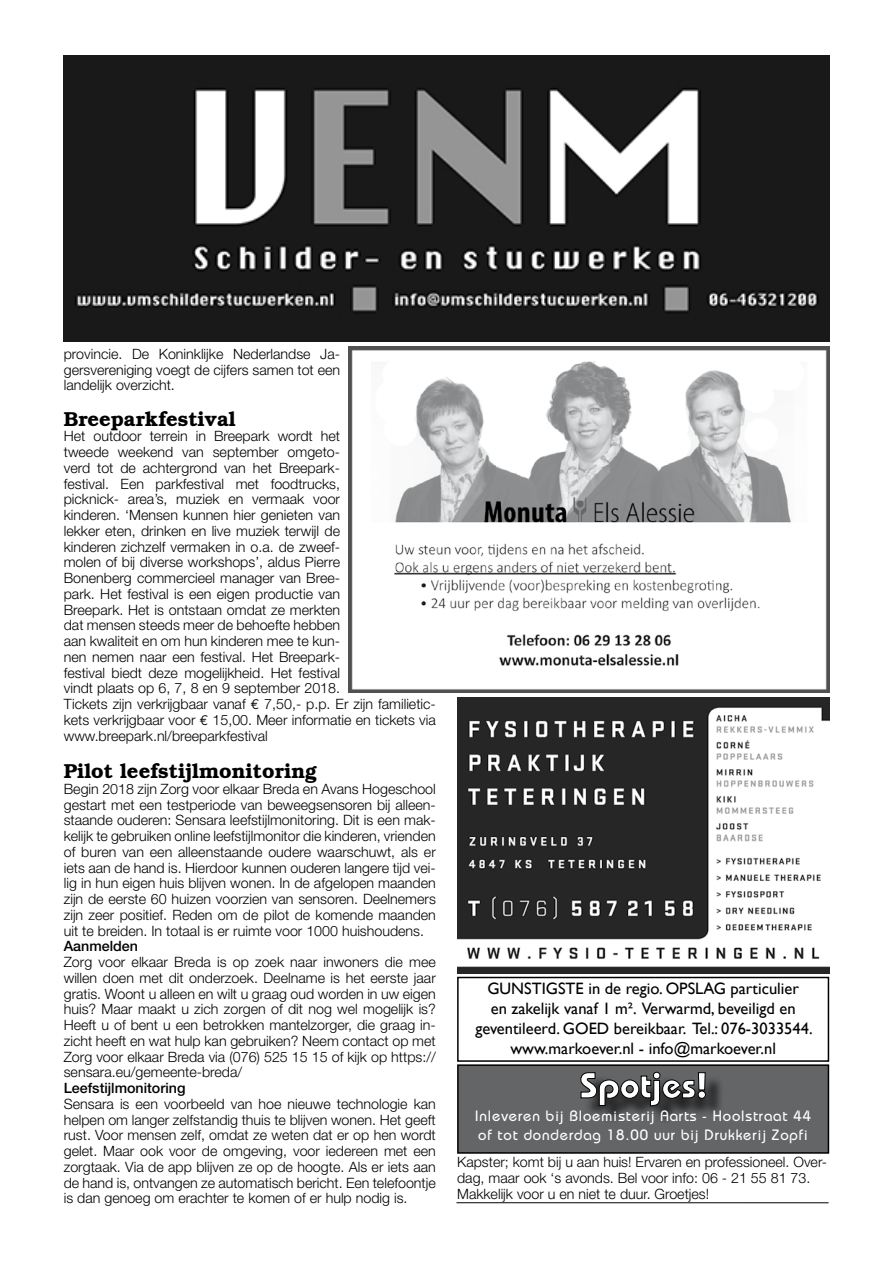
<style>
.page{position:relative;width:893px;height:1263px;background:#fff}
.page>*{position:absolute;margin:0;border:0;box-sizing:border-box;transform-origin:0 0}
.t1{font:600 20.25px "Bookman";color:#000}
.t2{font:16.5px/19.8px "Gill Sans";color:#000;text-align:center}
.t3{font:500 15px/19.5px "Bauhaus";letter-spacing:.06em;color:#fff}
.t4{font:300 14.25px/15.8px "Helvetica Neue";color:#000;text-align:justify}
.t5{font:500 14.25px "Helvetica Neue";color:#000}
.s1{font-family:"Euro Mono";font-weight:400}
</style>
<div class="page">
<img style="left:64px;top:55px;width:765px;height:287px">
<img style="left:457px;top:697px;width:372px;height:276px">
<div style="left:457px;top:977px;width:372px;height:85px;border:2px solid #000"></div>
<hr style="left:456px;top:1202px;width:373px;height:1px;background:#000">
<div style="left:458px;top:1065px;width:370px;height:88px;background:#646567"></div>
<div style="left:583px;top:1075px;width:141px;height:49px;background:#000;opacity:.75"></div>
<svg style="left:580px;top:1071px;width:126px;height:35px"></svg>
<div style="left:457px;top:1064px;width:372px;height:90px;border:2px solid #000"></div>
<img style="left:349px;top:346px;width:480px;height:346px">
<p class="t4" style="left:64px;top:346px;width:278px">provincie. De Koninklijke Nederlandse Ja&shy;gersvereniging voegt de cijfers samen tot een landelijk overzicht.</p>
<h1 class="t1" style="left:64px;top:407px;width:173px">Breeparkfestival</h1>
<p class="t4" style="left:64px;top:428px;width:374px;text-align:left">Het outdoor terrein in Breepark wordt het<br>tweede weekend van september omgeto-<br>verd tot de achtergrond van het Breepark-<br>festival. Een parkfestival met foodtrucks,<br>picknick- area’s, muziek en vermaak voor<br>kinderen. ‘Mensen kunnen hier genieten van<br>lekker eten, drinken en live muziek terwijl de<br>kinderen zichzelf vermaken in o.a. de zweef-<br>molen of bij diverse workshops’, aldus Pierre<br>Bonenberg commercieel manager van Bree-<br>park. Het festival is een eigen productie van<br>Breepark. Het is ontstaan omdat ze merkten<br>dat mensen steeds meer de behoefte hebben<br>aan kwaliteit en om hun kinderen mee te kun-<br>nen nemen naar een festival. Het Breepark-<br>festival biedt deze mogelijkheid. Het festival<br>vindt plaats op 6, 7, 8 en 9 september 2018.<br>Tickets zijn verkrijgbaar vanaf <span class="s1">€</span> 7,50,- p.p. Er zijn familietic&shy;kets verkrijgbaar voor <span class="s1">€</span> 15,00. Meer informatie en tickets via www.breepark.nl/breeparkfestival</p>
<h1 class="t1" style="left:64px;top:759px;width:255px">Pilot leefstijlmonitoring</h1>
<p class="t4" style="left:64px;top:781px;width:374px">Begin 2018 zijn Zorg voor elkaar Breda en Avans Hogeschool gestart met een testperiode van beweegsensoren bij alleen&shy;staande ouderen: Sensara leefstijlmonitoring. Dit is een mak&shy;kelijk te gebruiken online leefstijlmonitor die kinderen, vrienden of buren van een alleenstaande oudere waarschuwt, als er iets aan de hand is. Hierdoor kunnen ouderen langere tijd vei&shy;lig in hun eigen huis blijven wonen. In de afgelopen maanden zijn de eerste 60 huizen voorzien van sensoren. Deelnemers zijn zeer positief. Reden om de pilot de komende maanden uit te breiden. In totaal is er ruimte voor 1000 huishoudens.</p>
<p class="t5" style="left:64px;top:938px;width:76px">Aanmelden</p>
<p class="t4" style="left:64px;top:954px;width:374px">Zorg voor elkaar Breda is op zoek naar inwoners die mee willen doen met dit onderzoek. Deelname is het eerste jaar gratis. Woont u alleen en wilt u graag oud worden in uw eigen huis? Maar maakt u zich zorgen of dit nog wel mogelijk is?<br>Heeft u of bent u een betrokken mantelzorger, die graag in&shy;zicht heeft en wat hulp kan gebruiken? Neem contact op met Zorg voor elkaar Breda via (076) 525 15 15 of kijk op https:// sensara.eu/gemeente-breda/</p>
<p class="t5" style="left:64px;top:1079px;width:123px">Leefstijlmonitoring</p>
<p class="t4" style="left:64px;top:1096px;width:374px">Sensara is een voorbeeld van hoe nieuwe technologie kan helpen om langer zelfstandig thuis te blijven wonen. Het geeft rust. Voor mensen zelf, omdat ze weten dat er op hen wordt gelet. Maar ook voor de omgeving, voor iedereen met een zorgtaak. Via de app blijven ze op de hoogte. Als er iets aan de hand is, ontvangen ze automatisch bericht. Een telefoontje is dan genoeg om erachter te komen of er hulp nodig is.</p>
<p class="t2" style="left:475px;top:978px;width:339px">GUNSTIGSTE in de regio. OPSLAG particulier<br>en zakelijk vanaf 1 m². Verwarmd, beveiligd en geventileerd. GOED bereikbaar. Tel.: 076-3033544. www.markoever.nl - info@markoever.nl</p>
<p class="t3" style="left:475px;top:1106px;width:337px">Inleveren bij Bloemisterij Aarts - Hoolstraat 44 of tot donderdag 18.00 uur bij Drukkerij Zopfi</p>
<p class="t4" style="left:457px;top:1154px;width:371px;text-align:left">Kapster; komt bij u aan huis! Ervaren en professioneel. Over&shy;dag, maar ook ‘s avonds. Bel voor info: 06 - 21 55 81 73.<br>Makkelijk voor u en niet te duur. Groetjes!</p>
</div>
